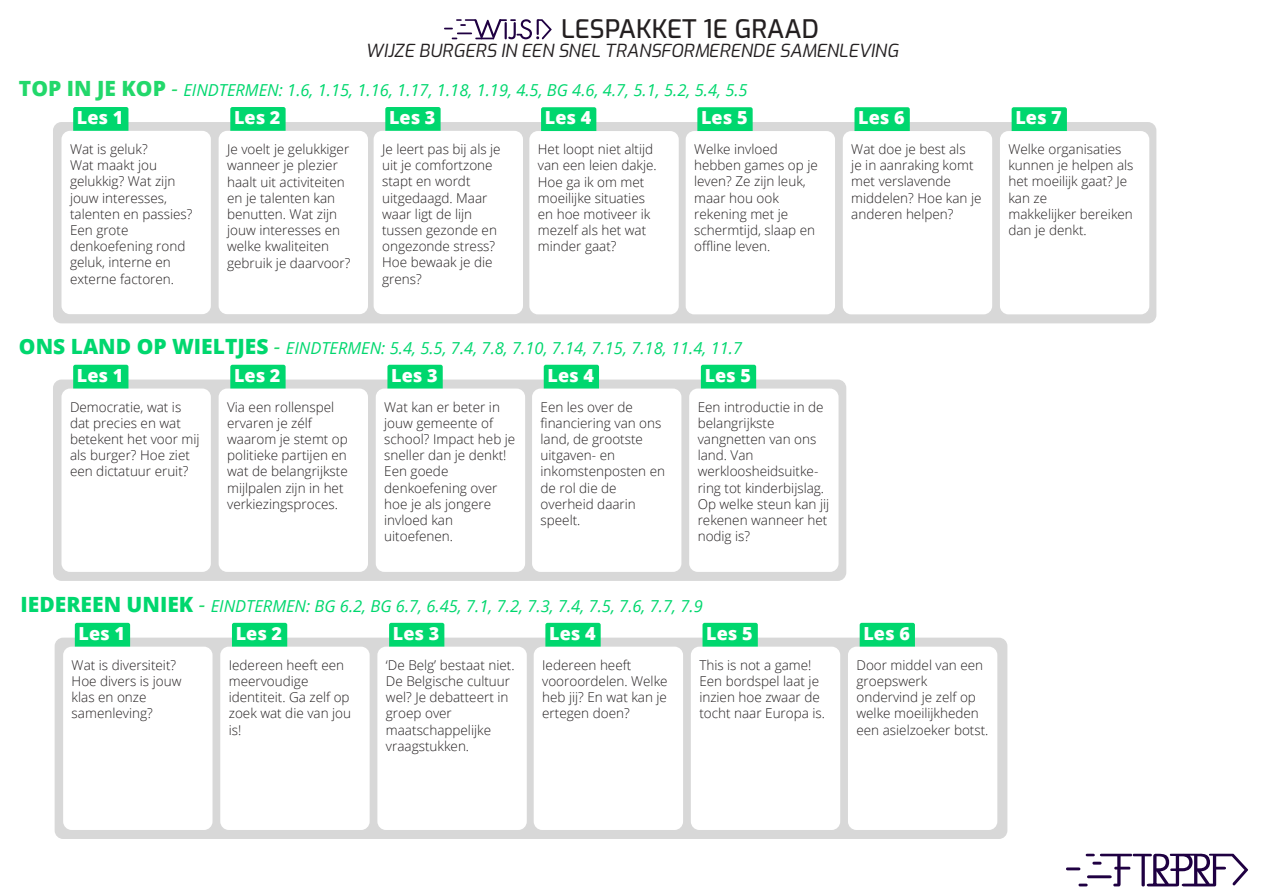
<style>
.page{position:relative;width:1263px;height:893px;background:#fff}
.page>*{position:absolute;margin:0;border:0;box-sizing:border-box;transform-origin:0 0}
.t1{font:500 25.5px "Exo";color:#231f20}
.t2{font:800 18px "Open Sans";color:#fff}
.t3{font:italic 18px "Exo";color:#231f20}
.t4{font:italic 16.5px "Open Sans";color:#00d76e}
.t5{font:300 13.5px/16.2px "Open Sans";color:#231f20}
.s1{font-weight:800;font-style:normal;font-size:21px;color:#22d86b}
.s2{font-size:21px;color:#22d86b}
.s3{font-weight:800;font-style:normal;font-size:21px}
</style>
<div class="page">
<svg style="left:1066px;top:853px;width:182px;height:33px"></svg>
<svg style="left:444px;top:19px;width:108px;height:21px"></svg>
<div style="left:55px;top:638px;width:952px;height:201px;background:#d8d8d8;border-radius:9px"></div>
<div style="left:75px;top:623px;width:55px;height:29px;background:#00d76e;border-radius:2px"></div>
<div style="left:545px;top:623px;width:56px;height:29px;background:#00d76e;border-radius:2px"></div>
<div style="left:232px;top:623px;width:55px;height:29px;background:#00d76e;border-radius:2px"></div>
<div style="left:702px;top:623px;width:56px;height:29px;background:#00d76e;border-radius:2px"></div>
<div style="left:389px;top:623px;width:55px;height:29px;background:#00d76e;border-radius:2px"></div>
<div style="left:860px;top:623px;width:55px;height:29px;background:#00d76e;border-radius:2px"></div>
<div style="left:63px;top:647px;width:149px;height:183px;background:#fff;border-radius:9px"></div>
<div style="left:534px;top:647px;width:149px;height:183px;background:#fff;border-radius:9px"></div>
<div style="left:220px;top:647px;width:150px;height:183px;background:#fff;border-radius:9px"></div>
<div style="left:691px;top:647px;width:149px;height:183px;background:#fff;border-radius:9px"></div>
<div style="left:377px;top:647px;width:150px;height:183px;background:#fff;border-radius:9px"></div>
<div style="left:848px;top:647px;width:149px;height:183px;background:#fff;border-radius:9px"></div>
<div style="left:53px;top:122px;width:1103px;height:201px;background:#d8d8d8;border-radius:9px"></div>
<div style="left:73px;top:107px;width:55px;height:29px;background:#00d76e;border-radius:2px"></div>
<div style="left:697px;top:107px;width:56px;height:29px;background:#00d76e;border-radius:2px"></div>
<div style="left:230px;top:107px;width:56px;height:29px;background:#00d76e;border-radius:2px"></div>
<div style="left:854px;top:107px;width:56px;height:29px;background:#00d76e;border-radius:2px"></div>
<div style="left:541px;top:107px;width:55px;height:29px;background:#00d76e;border-radius:2px"></div>
<div style="left:1012px;top:107px;width:55px;height:29px;background:#00d76e;border-radius:2px"></div>
<div style="left:61px;top:131px;width:150px;height:183px;background:#fff;border-radius:9px"></div>
<div style="left:686px;top:131px;width:149px;height:183px;background:#fff;border-radius:9px"></div>
<div style="left:219px;top:131px;width:149px;height:183px;background:#fff;border-radius:9px"></div>
<div style="left:843px;top:131px;width:149px;height:183px;background:#fff;border-radius:9px"></div>
<div style="left:529px;top:131px;width:150px;height:183px;background:#fff;border-radius:9px"></div>
<div style="left:1000px;top:131px;width:149px;height:183px;background:#fff;border-radius:9px"></div>
<div style="left:385px;top:107px;width:56px;height:29px;background:#00d76e;border-radius:2px"></div>
<div style="left:374px;top:131px;width:149px;height:183px;background:#fff;border-radius:9px"></div>
<div style="left:53px;top:380px;width:793px;height:201px;background:#d8d8d8;border-radius:9px"></div>
<div style="left:73px;top:365px;width:55px;height:29px;background:#00d76e;border-radius:2px"></div>
<div style="left:544px;top:365px;width:55px;height:29px;background:#00d76e;border-radius:2px"></div>
<div style="left:230px;top:365px;width:56px;height:29px;background:#00d76e;border-radius:2px"></div>
<div style="left:701px;top:365px;width:55px;height:29px;background:#00d76e;border-radius:2px"></div>
<div style="left:387px;top:365px;width:56px;height:29px;background:#00d76e;border-radius:2px"></div>
<div style="left:61px;top:389px;width:150px;height:183px;background:#fff;border-radius:9px"></div>
<div style="left:532px;top:389px;width:149px;height:183px;background:#fff;border-radius:9px"></div>
<div style="left:219px;top:389px;width:149px;height:183px;background:#fff;border-radius:9px"></div>
<div style="left:689px;top:389px;width:149px;height:183px;background:#fff;border-radius:9px"></div>
<div style="left:376px;top:389px;width:149px;height:183px;background:#fff;border-radius:9px"></div>
<h1 class="t1" style="left:561px;top:10px;width:259px">LESPAKKET 1E GRAAD</h1>
<h2 class="t3" style="left:365px;top:37px;width:534px">WIJZE BURGERS IN EEN SNEL TRANSFORMERENDE SAMENLEVING</h2>
<p class="t4" style="left:19px;top:79px;width:730px"><span class="s1">TOP IN JE KOP</span> <span class="s2">-</span> EINDTERMEN: 1.6, 1.15, 1.16, 1.17, 1.18, 1.19, 4.5, BG 4.6, 4.7, 5.1, 5.2, 5.4, 5.5</p>
<h2 class="t2" style="left:389px;top:104px;width:48px">Les 3</h2>
<p class="t5" style="left:382px;top:141px;width:120px">Je leert pas bij als je uit je comfortzone stapt en wordt uitgedaagd. Maar waar ligt de lijn tussen gezonde en ongezonde stress?<br>Hoe bewaak je die grens?</p>
<h2 class="t2" style="left:77px;top:104px;width:48px">Les 1</h2>
<h2 class="t2" style="left:234px;top:104px;width:48px">Les 2</h2>
<h2 class="t2" style="left:545px;top:104px;width:48px">Les 4</h2>
<h2 class="t2" style="left:701px;top:104px;width:48px">Les 5</h2>
<h2 class="t2" style="left:858px;top:104px;width:48px">Les 6</h2>
<h2 class="t2" style="left:1015px;top:104px;width:48px">Les 7</h2>
<p class="t5" style="left:70px;top:141px;width:124px">Wat is geluk?<br>Wat maakt jou gelukkig? Wat zijn jouw interesses, talenten en passies?<br>Een grote denkoefening rond geluk, interne en externe factoren.</p>
<p class="t5" style="left:694px;top:141px;width:125px">Welke invloed hebben games op je leven? Ze zijn leuk, maar hou ook rekening met je schermtijd, slaap en offline leven.</p>
<p class="t5" style="left:227px;top:141px;width:125px">Je voelt je gelukkiger wanneer je plezier haalt uit activiteiten en je talenten kan benutten. Wat zijn jouw interesses en welke kwaliteiten gebruik je daarvoor?</p>
<p class="t5" style="left:851px;top:141px;width:132px">Wat doe je best als<br>je in aanraking komt met verslavende middelen? Hoe kan je anderen helpen?</p>
<p class="t5" style="left:538px;top:141px;width:120px">Het loopt niet altijd van een leien dakje.<br>Hoe ga ik om met moeilijke situaties en hoe motiveer ik mezelf als het wat minder gaat?</p>
<p class="t5" style="left:1008px;top:141px;width:127px">Welke organisaties kunnen je helpen als het moeilijk gaat? Je kan ze<br>makkelijker bereiken dan je denkt.</p>
<p class="t4" style="left:19px;top:336px;width:725px"><span class="s3">ONS LAND OP WIELTJES</span> <span class="s2">-</span> EINDTERMEN: 5.4, 5.5, 7.4, 7.8, 7.10, 7.14, 7.15, 7.18, 11.4, 11.7</p>
<h2 class="t2" style="left:77px;top:361px;width:48px">Les 1</h2>
<h2 class="t2" style="left:234px;top:361px;width:48px">Les 2</h2>
<h2 class="t2" style="left:391px;top:361px;width:48px">Les 3</h2>
<h2 class="t2" style="left:547px;top:361px;width:48px">Les 4</h2>
<h2 class="t2" style="left:705px;top:361px;width:48px">Les 5</h2>
<p class="t5" style="left:70px;top:398px;width:131px">Democratie, wat is dat precies en wat betekent het voor mij als burger? Hoe ziet een dictatuur eruit?</p>
<p class="t5" style="left:540px;top:398px;width:126px">Een les over de financiering van ons land, de grootste uitgaven- en inkomstenposten en de rol die de overheid daarin speelt.</p>
<p class="t5" style="left:227px;top:398px;width:122px">Via een rollenspel ervaren je zélf waarom je stemt op politieke partijen en wat de belangrijkste mijlpalen zijn in het verkiezingsproces.</p>
<p class="t5" style="left:698px;top:398px;width:133px">Een introductie in de belangrijkste vangnetten van ons land. Van werkloosheidsuitke&shy;ring tot kinderbijslag.<br>Op welke steun kan jij rekenen wanneer het nodig is?</p>
<p class="t5" style="left:384px;top:398px;width:133px">Wat kan er beter in jouw gemeente of school? Impact heb je sneller dan je denkt!<br>Een goede denkoefening over hoe je als jongere invloed kan uitoefenen.</p>
<p class="t4" style="left:21px;top:594px;width:684px"><span class="s3">IEDEREEN UNIEK</span> <span class="s2">-</span> EINDTERMEN: BG 6.2, BG 6.7, 6.45, 7.1, 7.2, 7.3, 7.4, 7.5, 7.6, 7.7, 7.9</p>
<h2 class="t2" style="left:79px;top:620px;width:48px">Les 1</h2>
<h2 class="t2" style="left:236px;top:620px;width:48px">Les 2</h2>
<h2 class="t2" style="left:393px;top:620px;width:48px">Les 3</h2>
<h2 class="t2" style="left:549px;top:620px;width:48px">Les 4</h2>
<h2 class="t2" style="left:706px;top:620px;width:48px">Les 5</h2>
<h2 class="t2" style="left:863px;top:620px;width:48px">Les 6</h2>
<p class="t5" style="left:72px;top:656px;width:111px">Wat is diversiteit?<br>Hoe divers is jouw klas en onze samenleving?</p>
<p class="t5" style="left:542px;top:656px;width:127px">Iedereen heeft vooroordelen. Welke heb jij? En wat kan je ertegen doen?</p>
<p class="t5" style="left:229px;top:656px;width:124px">Iedereen heeft een meervoudige identiteit. Ga zelf op zoek wat die van jou is!</p>
<p class="t5" style="left:699px;top:656px;width:127px">This is not a game!<br>Een bordspel laat je inzien hoe zwaar de tocht naar Europa is.</p>
<p class="t5" style="left:386px;top:656px;width:130px">‘De Belg’ bestaat niet.<br>De Belgische cultuur wel? Je debatteert in groep over maatschappelijke vraagstukken.</p>
<p class="t5" style="left:856px;top:656px;width:134px">Door middel van een groepswerk ondervind je zelf op welke moeilijkheden een asielzoeker botst.</p>
</div>
